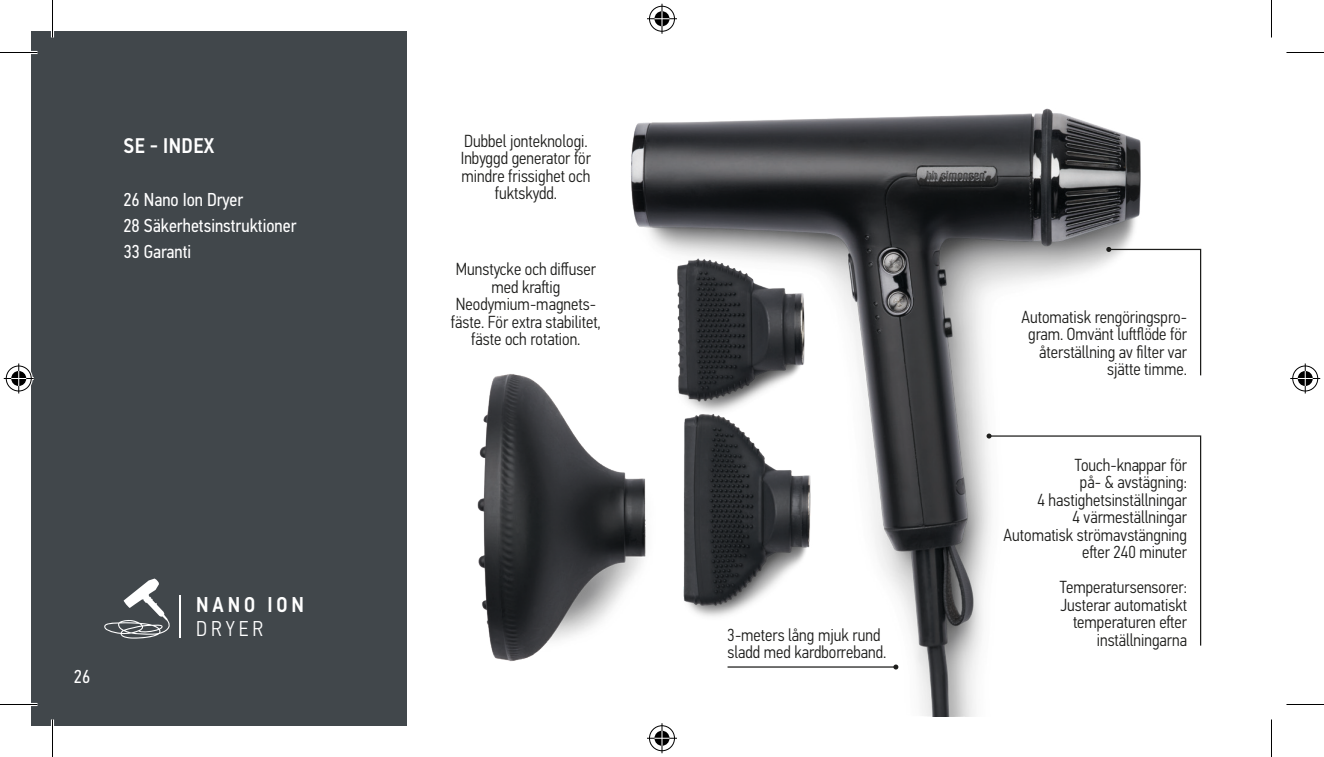
<style>
.page{position:relative;width:1324px;height:757px;background:#fff}
.page>*{position:absolute;margin:0;border:0;box-sizing:border-box;transform-origin:0 0}
.t1{font:500 21.5px "PFDIN Text Cond Std";letter-spacing:.18em;color:#fff}
.t2{font:300 21.5px "PFDIN Text Cond Std";letter-spacing:.18em;color:#fff}
.t3{font:500 21.25px "PFDIN Text Cond Std";letter-spacing:.02em;color:#fff}
.t4{font:18.75px/26.2px "PFDIN Text Cond Std";color:#fff}
.t5{font:300 17.5px/17.5px "PFDIN Text Cond Std";color:#1d1d1b;text-align:right}
</style>
<div class="page">
<img style="left:631px;top:108px;width:510px;height:608px">
<div style="left:31px;top:31px;width:376px;height:695px;background:#41474b"></div>
<hr style="left:728px;top:666px;width:168px;height:2px;background:#1d1d1b">
<svg style="left:893px;top:665px;width:5px;height:5px"></svg>
<svg style="left:1106px;top:247px;width:96px;height:130px"></svg>
<svg style="left:988px;top:435px;width:214px;height:212px"></svg>
<svg style="left:986px;top:434px;width:5px;height:5px"></svg>
<img style="left:477px;top:337px;width:202px;height:358px">
<img style="left:647px;top:390px;width:203px;height:238px">
<img style="left:637px;top:209px;width:208px;height:238px">
<hr style="left:180px;top:595px;width:1px;height:42px;background:#fff">
<svg style="left:104px;top:579px;width:66px;height:60px"></svg>
<hr style="left:0;top:51px;width:38px;height:3px;background:#fff">
<hr style="left:0;top:703px;width:38px;height:3px;background:#fff">
<hr style="left:51px;top:0;width:3px;height:37px;background:#fff">
<hr style="left:51px;top:719px;width:3px;height:38px;background:#fff">
<hr style="left:0;top:52px;width:38px;height:1px;background:#000">
<hr style="left:1286px;top:52px;width:38px;height:1px;background:#000">
<hr style="left:0;top:704px;width:38px;height:1px;background:#000">
<hr style="left:1286px;top:704px;width:38px;height:1px;background:#000">
<hr style="left:52px;top:0;width:1px;height:37px;background:#000">
<hr style="left:52px;top:719px;width:1px;height:38px;background:#000">
<hr style="left:1271px;top:0;width:1px;height:37px;background:#000">
<hr style="left:1271px;top:719px;width:1px;height:38px;background:#000">
<div style="left:648px;top:5px;width:28px;height:28px;border:3px solid #fff;border-radius:50%"></div>
<hr style="left:647px;top:17px;width:30px;height:3px;background:#fff">
<svg style="left:660px;top:4px;width:4px;height:30px"></svg>
<div style="left:653px;top:10px;width:18px;height:18px;border:3px solid #fff;border-radius:50%"></div>
<div style="left:649px;top:6px;width:26px;height:26px;border:1px solid #000;border-radius:50%"></div>
<hr style="left:647px;top:18px;width:30px;height:1px;background:#000">
<hr style="left:662px;top:4px;width:1px;height:30px;background:#000">
<svg style="left:654px;top:11px;width:15px;height:15px"></svg>
<div style="left:648px;top:724px;width:28px;height:28px;border:3px solid #fff;border-radius:50%"></div>
<hr style="left:647px;top:737px;width:30px;height:3px;background:#fff">
<svg style="left:660px;top:723px;width:4px;height:30px"></svg>
<div style="left:653px;top:729px;width:18px;height:18px;border:3px solid #fff;border-radius:50%"></div>
<div style="left:649px;top:725px;width:26px;height:26px;border:1px solid #000;border-radius:50%"></div>
<hr style="left:647px;top:738px;width:30px;height:1px;background:#000">
<hr style="left:662px;top:723px;width:1px;height:30px;background:#000">
<svg style="left:654px;top:731px;width:15px;height:15px"></svg>
<div style="left:5px;top:364px;width:28px;height:29px;border:3px solid #fff;border-radius:50%"></div>
<hr style="left:4px;top:377px;width:30px;height:3px;background:#fff">
<hr style="left:17px;top:363px;width:3px;height:30px;background:#fff">
<div style="left:10px;top:369px;width:18px;height:19px;border:3px solid #fff;border-radius:50%"></div>
<div style="left:6px;top:366px;width:26px;height:25px;border:1px solid #000;border-radius:50%"></div>
<hr style="left:4px;top:378px;width:30px;height:1px;background:#000">
<hr style="left:18px;top:363px;width:1px;height:30px;background:#000">
<svg style="left:11px;top:371px;width:15px;height:15px"></svg>
<div style="left:1291px;top:364px;width:28px;height:29px;border:3px solid #fff;border-radius:50%"></div>
<hr style="left:1290px;top:377px;width:30px;height:3px;background:#fff">
<hr style="left:1304px;top:363px;width:3px;height:30px;background:#fff">
<div style="left:1296px;top:369px;width:18px;height:19px;border:3px solid #fff;border-radius:50%"></div>
<div style="left:1292px;top:366px;width:26px;height:25px;border:1px solid #000;border-radius:50%"></div>
<hr style="left:1290px;top:378px;width:30px;height:1px;background:#000">
<hr style="left:1305px;top:363px;width:1px;height:30px;background:#000">
<svg style="left:1298px;top:371px;width:15px;height:15px"></svg>
<p class="t3" style="left:124px;top:133px;width:92px">SE - INDEX</p>
<p class="t4" style="left:123px;top:186px;width:175px">26 Nano Ion Dryer<br>28 Säkerhetsinstruktioner<br>33 Garanti</p>
<p class="t4" style="left:74px;top:664px;width:18px">26</p>
<p class="t1" style="left:196px;top:592px;width:109px">NANO ION</p>
<p class="t2" style="left:196px;top:617px;width:68px">DRYER</p>
<p class="t5" style="left:461px;top:132px;width:132px;text-align:center">Dubbel jonteknologi.<br>Inbyggd generator för mindre frissighet och fuktskydd.</p>
<p class="t5" style="left:451px;top:260px;width:151px;text-align:center">Munstycke och diffuser med kraftig<br>Neodymium-magnets&shy;fäste. För extra stabilitet, fäste och rotation.</p>
<p class="t5" style="left:728px;top:626px;width:160px;text-align:left">3-meters lång mjuk rund sladd med kardborreband.</p>
<p class="t5" style="left:1021px;top:308px;width:167px">Automatisk rengöringspro&shy;gram. Omvänt luftflöde för återställning av filter var sjätte timme.</p>
<p class="t5" style="left:1004px;top:456px;width:185px">Touch-knappar för<br>på- &amp; avstägning:<br>4 hastighetsinställningar<br>4 värmeställningar<br>Automatisk strömavstängning efter 240 minuter</p>
<p class="t5" style="left:1060px;top:578px;width:129px">Temperatursensorer:<br>Justerar automatiskt temperaturen efter inställningarna</p>
</div>
